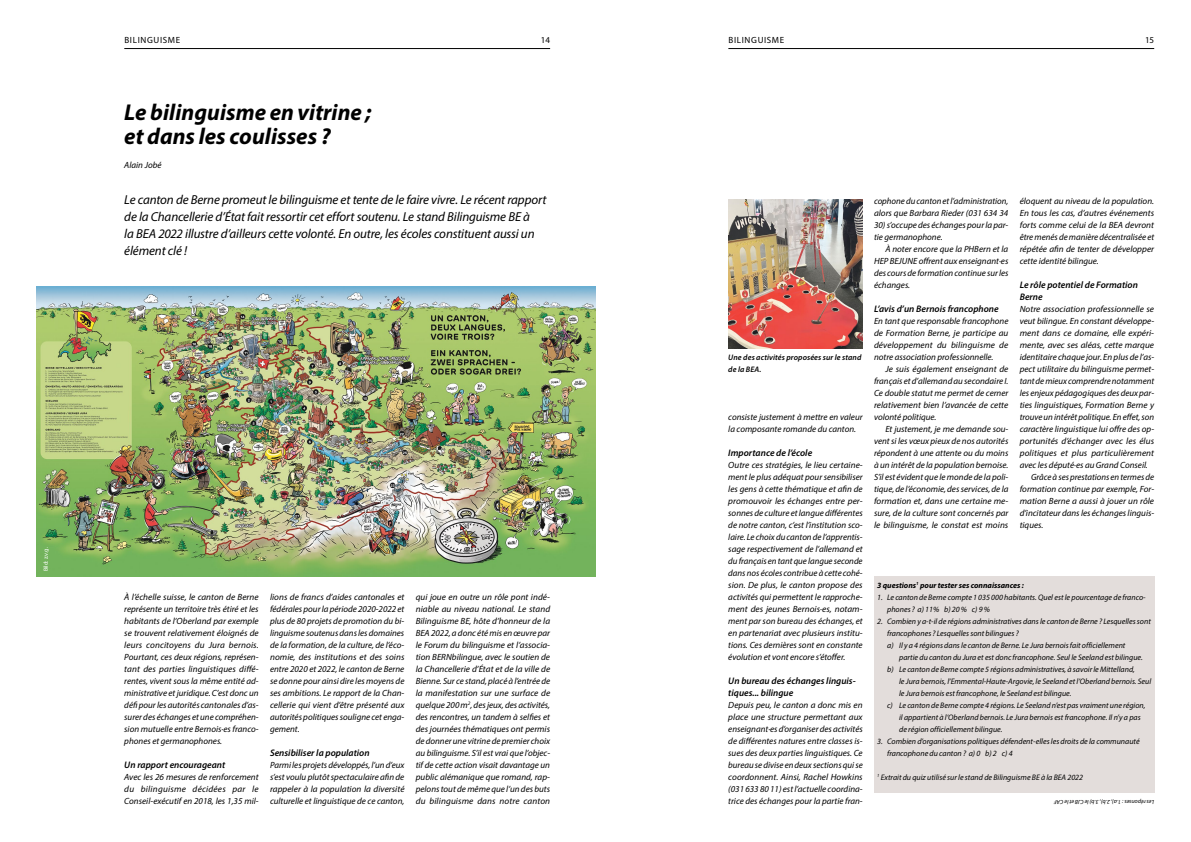
<style>
.page{position:relative;width:1191px;height:842px;background:#fff}
.page>*{position:absolute;margin:0;border:0;box-sizing:border-box;transform-origin:0 0}
.t1{font:italic 700 23px/24px "Myriad Pro";letter-spacing:.005em;color:#000}
.t2{font:italic 13px/17px "Myriad Pro";letter-spacing:-.01em;color:#000}
.t3{font:italic 600 9.5px/12px "Myriad Pro";color:#000}
.t4{font:italic 9px/12px "Myriad Pro";color:#000;text-align:justify}
.t5{font:9px "Myriad Pro";letter-spacing:.075em;color:#000}
.t6{font:italic 8px/12px "Myriad Pro";color:#000}
.t7{font:italic 600 8px/12px "Myriad Pro";letter-spacing:.01em;color:#000}
.t8{font:italic 700 8px "Myriad Pro";color:#000}
.t9{font:italic 6px "Myriad Pro";color:#000}
.t10{font:6px "Myriad Pro";color:#fff}
</style>
<div class="page">
<div style="left:874px;top:576px;width:280px;height:216px;background:#e3dddb"></div>
<hr style="left:124px;top:48px;width:426px;height:1px;background:#000">
<hr style="left:728px;top:48px;width:426px;height:1px;background:#000">
<img style="left:728px;top:199px;width:134px;height:149px">
<img style="left:37px;top:286px;width:558px;height:290px">
<p class="t10" style="left:42px;top:571px;width:26px;rotate:-90deg">Bild: z.v.g.</p>
<p class="t5" style="left:124px;top:34px;width:57px">BILINGUISME</p>
<p class="t5" style="left:728px;top:34px;width:57px">BILINGUISME</p>
<p class="t5" style="left:541px;top:34px;width:11px">14</p>
<p class="t5" style="left:1145px;top:34px;width:11px">15</p>
<h1 class="t1" style="left:124px;top:100px;width:249px">Le bilinguisme en vitrine ; et dans les coulisses ?</h1>
<p class="t4" style="left:124px;top:159px;width:39px">Alain Jobé</p>
<p class="t2" style="left:124px;top:191px;width:424px">Le canton de Berne promeut le bilinguisme et tente de le faire vivre. Le récent rapport de la Chancellerie d’État fait ressortir cet effort soutenu. Le stand Bilinguisme BE à<br>la BEA 2022 illustre d’ailleurs cette volonté. En outre, les écoles constituent aussi un élément clé !</p>
<p class="t4" style="left:124px;top:591px;width:136px">À l’échelle suisse, le canton de Berne représente un territoire très étiré et les habitants de l’Oberland par exemple se trouvent relativement éloignés de leurs concitoyens du Jura bernois.<br>Pourtant, ces deux régions, représen&shy;tant des parties linguistiques diffé&shy;rentes, vivent sous la même entité ad&shy;ministrative et juridique. C’est donc un défi pour les autorités cantonales d’as&shy;surer des échanges et une compréhen&shy;sion mutuelle entre Bernois·es franco&shy;phones et germanophones.</p>
<p class="t3" style="left:124px;top:759px;width:103px">Un rapport encourageant</p>
<p class="t4" style="left:124px;top:771px;width:136px">Avec les 26 mesures de renforcement du bilinguisme décidées par le Conseil-exécutif en 2018, les 1,35 mil-</p>
<p class="t4" style="left:270px;top:591px;width:136px">lions de francs d’aides cantonales et fédérales pour la période 2020-2022 et plus de 80 projets de promotion du bi&shy;linguisme soutenus dans les domaines de la formation, de la culture, de l’éco&shy;nomie, des institutions et des soins entre 2020 et 2022, le canton de Berne se donne pour ainsi dire les moyens de ses ambitions. Le rapport de la Chan&shy;cellerie qui vient d’être présenté aux autorités politiques souligne cet enga&shy;gement.</p>
<p class="t3" style="left:270px;top:747px;width:101px">Sensibiliser la population</p>
<p class="t4" style="left:270px;top:759px;width:136px">Parmi les projets développés, l’un d’eux s’est voulu plutôt spectaculaire afin de rappeler à la population la diversité culturelle et linguistique de ce canton,</p>
<p class="t4" style="left:416px;top:591px;width:136px">qui joue en outre un rôle pont indé&shy;niable au niveau national. Le stand Bilinguisme BE, hôte d’honneur de la BEA 2022, a donc été mis en œuvre par le Forum du bilinguisme et l’associa&shy;tion BERNbilingue, avec le soutien de la Chancellerie d’État et de la ville de Bienne. Sur ce stand, placé à l’entrée de la manifestation sur une surface de quelque 200m<sup>2</sup>, des jeux, des activités, des rencontres, un tandem à selfies et des journées thématiques ont permis de donner une vitrine de premier choix au bilinguisme. S’il est vrai que l’objec&shy;tif de cette action visait davantage un public alémanique que romand, rap&shy;pelons tout de même que l’un des buts du bilinguisme dans notre canton</p>
<p class="t7" style="left:728px;top:351px;width:135px">Une des activités proposées sur le stand de la BEA.</p>
<p class="t4" style="left:728px;top:411px;width:136px">consiste justement à mettre en valeur la composante romande du canton.</p>
<p class="t3" style="left:728px;top:447px;width:85px">Importance de l’école</p>
<p class="t4" style="left:728px;top:459px;width:136px">Outre ces stratégies, le lieu certaine&shy;ment le plus adéquat pour sensibiliser les gens à cette thématique et afin de promouvoir les échanges entre per&shy;sonnes de culture et langue différentes de notre canton, c’est l’institution sco&shy;laire. Le choix du canton de l’apprentis&shy;sage respectivement de l’allemand et du français en tant que langue seconde dans nos écoles contribue à cette cohé&shy;sion. De plus, le canton propose des activités qui permettent le rapproche&shy;ment des jeunes Bernois·es, notam&shy;ment par son bureau des échanges, et en partenariat avec plusieurs institu&shy;tions. Ces dernières sont en constante évolution et vont encore s’étoffer.</p>
<p class="t3" style="left:728px;top:675px;width:129px">Un bureau des échanges linguis&shy;tiques... bilingue</p>
<p class="t4" style="left:728px;top:699px;width:136px">Depuis peu, le canton a donc mis en place une structure permettant aux enseignant·es d’organiser des activités de différentes natures entre classes is&shy;sues des deux parties linguistiques. Ce bureau se divise en deux sections qui se coordonnent. Ainsi, Rachel Howkins (031 633 80 11) est l’actuelle coordina&shy;trice des échanges pour la partie fran-</p>
<p class="t4" style="left:874px;top:195px;width:136px">cophone du canton et l’administration, alors que Barbara Rieder (031 634 34</p>
<p class="t4" style="left:874px;top:219px;width:136px">30) s’occupe des échanges pour la par&shy;tie germanophone.</p>
<p class="t4" style="left:874px;top:243px;width:136px;text-indent:11px">À noter encore que la PHBern et la HEP BEJUNE offrent aux enseignant·es des cours de formation continue sur les échanges.</p>
<p class="t3" style="left:874px;top:303px;width:126px">L’avis d’un Bernois francophone</p>
<p class="t4" style="left:874px;top:315px;width:136px">En tant que responsable francophone de Formation Berne, je participe au développement du bilinguisme de notre association professionnelle.</p>
<p class="t4" style="left:874px;top:363px;width:136px;text-indent:11px">Je suis également enseignant de français et d’allemand au secondaire I.<br>Ce double statut me permet de cerner relativement bien l’avancée de cette volonté politique.</p>
<p class="t4" style="left:874px;top:423px;width:136px;text-indent:11px">Et justement, je me demande sou&shy;vent si les vœux pieux de nos autorités répondent à une attente ou du moins à un intérêt de la population bernoise.<br>S’il est évident que le monde de la poli&shy;tique, de l’économie, des services, de la formation et, dans une certaine me&shy;sure, de la culture sont concernés par le bilinguisme, le constat est moins</p>
<p class="t4" style="left:1019px;top:195px;width:136px">éloquent au niveau de la population.<br>En tous les cas, d’autres événements forts comme celui de la BEA devront être menés de manière décentralisée et répétée afin de tenter de développer cette identité bilingue.</p>
<p class="t3" style="left:1019px;top:279px;width:120px">Le rôle potentiel de Formation<br>Berne</p>
<p class="t4" style="left:1019px;top:303px;width:136px">Notre association professionnelle se</p>
<p class="t4" style="left:1019px;top:315px;width:136px">veut bilingue. En constant développe-</p>
<p class="t4" style="left:1019px;top:327px;width:136px">ment dans ce domaine, elle expéri-</p>
<p class="t4" style="left:1019px;top:339px;width:136px">mente, avec ses aléas, cette marque</p>
<p class="t4" style="left:1019px;top:351px;width:136px">identitaire chaque jour. En plus de l’as-</p>
<p class="t4" style="left:1019px;top:363px;width:136px">pect utilitaire du bilinguisme permet-</p>
<p class="t4" style="left:1019px;top:375px;width:136px">tant de mieux comprendre notamment</p>
<p class="t4" style="left:1019px;top:387px;width:136px">les enjeux pédagogiques des deux par-</p>
<p class="t4" style="left:1019px;top:399px;width:136px">ties linguistiques, Formation Berne y</p>
<p class="t4" style="left:1019px;top:411px;width:136px">trouve un intérêt politique. En effet, son</p>
<p class="t4" style="left:1019px;top:423px;width:136px">caractère linguistique lui offre des op-</p>
<p class="t4" style="left:1019px;top:435px;width:136px">portunités d’échanger avec les élus</p>
<p class="t4" style="left:1019px;top:447px;width:136px">politiques et plus particulièrement</p>
<p class="t4" style="left:1019px;top:459px;width:130px">avec les député·es au Grand Conseil.</p>
<p class="t4" style="left:1031px;top:471px;width:124px">Grâce à ses prestations en termes de</p>
<p class="t4" style="left:1019px;top:483px;width:136px">formation continue par exemple, For-</p>
<p class="t4" style="left:1019px;top:495px;width:136px">mation Berne a aussi à jouer un rôle</p>
<p class="t4" style="left:1019px;top:507px;width:136px">d’incitateur dans les échanges linguis-</p>
<p class="t4" style="left:1019px;top:519px;width:25px">tiques.</p>
<p class="t8" style="left:877px;top:580px;width:148px">3 questions<sup>1</sup> pour tester ses connaissances :</p>
<p class="t6" style="left:887px;top:591px;width:260px;text-indent:-10px">1. Le canton de Berne compte 1 035 000 habitants. Quel est le pourcentage de franco&shy;phones ? a) 11% b) 20% c) 9%</p>
<p class="t6" style="left:887px;top:615px;width:265px;text-indent:-10px">2. Combien y a-t-il de régions administratives dans le canton de Berne ? Lesquelles sont francophones ? Lesquelles sont bilingues ?<br>a) Il y a 4 régions dans le canton de Berne. Le Jura bernois fait officiellement</p>
<p class="t6" style="left:887px;top:651px;width:257px;text-indent:12px">partie du canton du Jura et est donc francophone. Seul le Seeland est bilingue. b) Le canton de Berne compte 5 régions administratives, à savoir le Mittelland,</p>
<p class="t6" style="left:899px;top:675px;width:254px">le Jura bernois, l’Emmental-Haute-Argovie, le Seeland et l’Oberland bernois. Seul</p>
<p class="t6" style="left:899px;top:687px;width:174px">le Jura bernois est francophone, le Seeland est bilingue.</p>
<p class="t6" style="left:887px;top:699px;width:260px">c) Le canton de Berne compte 4 régions. Le Seeland n’est pas vraiment une région,</p>
<p class="t6" style="left:899px;top:711px;width:243px">il appartient à l’Oberland bernois. Le Jura bernois est francophone. Il n’y a pas</p>
<p class="t6" style="left:899px;top:723px;width:105px">de région officiellement bilingue.</p>
<p class="t6" style="left:887px;top:735px;width:254px;text-indent:-10px">3. Combien d’organisations politiques défendent-elles les droits de la communauté francophone du canton ? a) 0 b) 2 c) 4</p>
<p class="t6" style="left:877px;top:771px;width:207px"><sup>1</sup> Extrait du quiz utilisé sur le stand de Bilinguisme BE à la BEA 2022</p>
<p class="t9" style="left:1154px;top:805px;width:101px;rotate:-180deg">Les réponses : 1.a), 2.b), 3.b) le CJB et le CAF</p>
</div>
